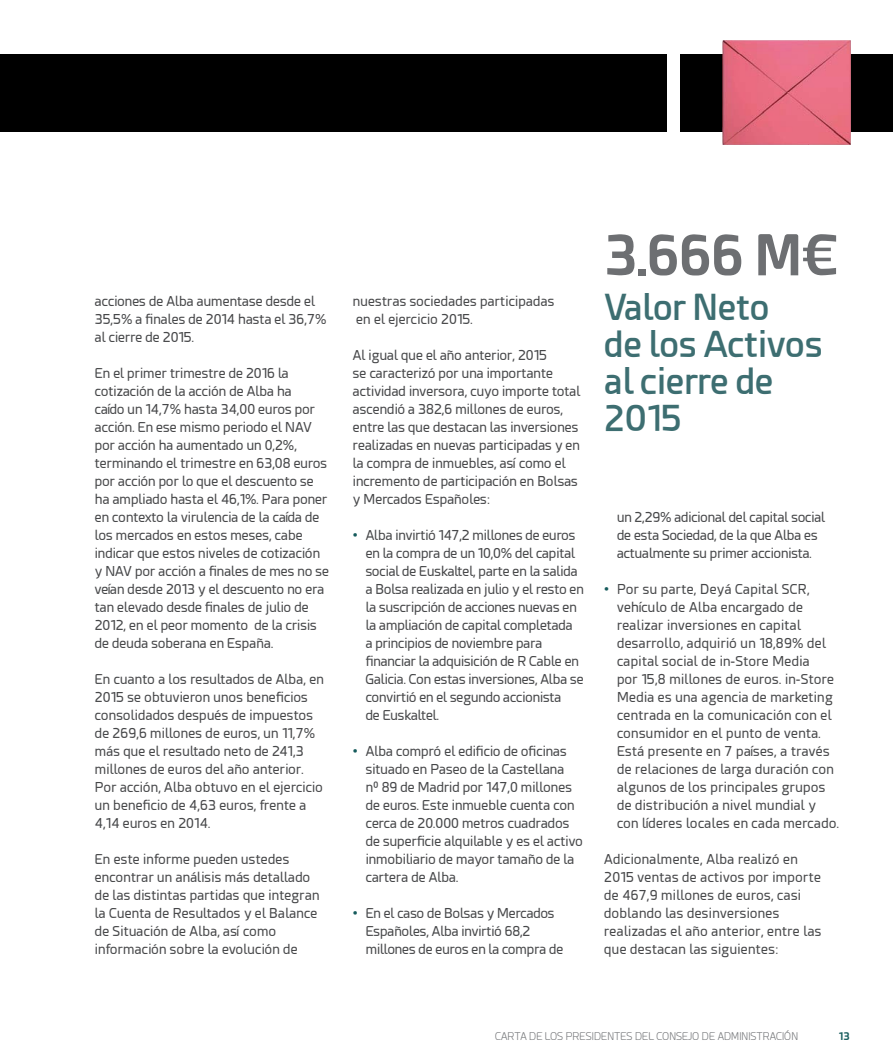
<style>
.page{position:relative;width:893px;height:1063px;background:#fff}
.page>*{position:absolute;margin:0;border:0;box-sizing:border-box;transform-origin:0 0}
.t1{font:700 55.5px "Esphimere";color:#6d6f72}
.t2{font:600 35.4px/37.2px "Esphimere";color:#3d6e71}
.t3{font:13.5px/18px "Esphimere";color:#464749}
.t4{font:13.5px/18px "Esphimere";letter-spacing:.02em;color:#464749}
.t5{font:300 10.5px "Esphimere";color:#6d6f72}
.t6{font:700 10.5px "Esphimere";color:#165b5c}
.s1{color:#165b5c}
</style>
<div class="page">
<div style="left:0;top:54px;width:893px;height:77px;background:#000"></div>
<img style="left:722px;top:40px;width:86px;height:14px">
<img style="left:808px;top:40px;width:43px;height:105px">
<img style="left:722px;top:131px;width:86px;height:14px">
<img style="left:722px;top:54px;width:129px;height:77px">
<div style="left:668px;top:34px;width:12px;height:111px;background:#fff"></div>
<p class="t3" style="left:95px;top:292px;width:233px">acciones de Alba aumentase desde el<br>35,5% a finales de 2014 hasta el 36,7% al cierre de 2015.</p>
<p class="t3" style="left:95px;top:364px;width:236px">En el primer trimestre de 2016 la cotización de la acción de Alba ha<br>caído un 14,7% hasta 34,00 euros por acción. En ese mismo periodo el NAV por acción ha aumentado un 0,2%, terminando el trimestre en 63,08 euros por acción por lo que el descuento se ha ampliado hasta el 46,1%. Para poner en contexto la virulencia de la caída de los mercados en estos meses, cabe indicar que estos niveles de cotización y NAV por acción a finales de mes no se veían desde 2013 y el descuento no era tan elevado desde finales de julio de 2012, en el peor momento de la crisis de deuda soberana en España.</p>
<p class="t3" style="left:95px;top:670px;width:231px">En cuanto a los resultados de Alba, en 2015 se obtuvieron unos beneficios consolidados después de impuestos de 269,6 millones de euros, un 11,7% más que el resultado neto de 241,3 millones de euros del año anterior.<br>Por acción, Alba obtuvo en el ejercicio un beneficio de 4,63 euros, frente a 4,14 euros en 2014.</p>
<p class="t3" style="left:95px;top:850px;width:226px">En este informe pueden ustedes encontrar un análisis más detallado de las distintas partidas que integran la Cuenta de Resultados y el Balance de Situación de Alba, así como información sobre la evolución de</p>
<p class="t3" style="left:353px;top:292px;width:203px">nuestras sociedades participadas en el ejercicio 2015.</p>
<p class="t3" style="left:353px;top:346px;width:229px">Al igual que el año anterior, 2015<br>se caracterizó por una importante actividad inversora, cuyo importe total ascendió a 382,6 millones de euros, entre las que destacan las inversiones realizadas en nuevas participadas y en la compra de inmuebles, así como el incremento de participación en Bolsas y Mercados Españoles:</p>
<p class="t3" style="left:366px;top:526px;width:220px;text-indent:-13px"><span class="s1">•</span> Alba invirtió 147,2 millones de euros en la compra de un 10,0% del capital social de Euskaltel, parte en la salida a Bolsa realizada en julio y el resto en la suscripción de acciones nuevas en la ampliación de capital completada<br>a principios de noviembre para financiar la adquisición de R Cable en Galicia. Con estas inversiones, Alba se convirtió en el segundo accionista<br>de Euskaltel.</p>
<p class="t3" style="left:366px;top:742px;width:219px;text-indent:-13px"><span class="s1">•</span> Alba compró el edificio de oficinas situado en Paseo de la Castellana<br>nº 89 de Madrid por 147,0 millones de euros. Este inmueble cuenta con cerca de 20.000 metros cuadrados de superficie alquilable y es el activo inmobiliario de mayor tamaño de la cartera de Alba.</p>
<p class="t3" style="left:366px;top:904px;width:199px;text-indent:-13px"><span class="s1">•</span> En el caso de Bolsas y Mercados<br>Españoles, Alba invirtió 68,2 millones de euros en la compra de</p>
<h1 class="t1" style="left:604px;top:224px;width:236px">3.666 M€</h1>
<h2 class="t2" style="left:604px;top:289px;width:220px">Valor Neto<br>de los Activos al cierre de<br>2015</h2>
<p class="t3" style="left:617px;top:508px;width:210px">un 2,29% adicional del capital social de esta Sociedad, de la que Alba es actualmente su primer accionista.</p>
<p class="t4" style="left:617px;top:580px;width:223px;text-indent:-13px"><span class="s1">•</span> Por su parte, Deyá Capital SCR, vehículo de Alba encargado de realizar inversiones en capital desarrollo, adquirió un 18,89% del capital social de in-Store Media<br>por 15,8 millones de euros. in-Store Media es una agencia de marketing centrada en la comunicación con el consumidor en el punto de venta.<br>Está presente en 7 países, a través de relaciones de larga duración con algunos de los principales grupos de distribución a nivel mundial y con líderes locales en cada mercado.</p>
<p class="t4" style="left:604px;top:850px;width:219px">Adicionalmente, Alba realizó en<br>2015 ventas de activos por importe de 467,9 millones de euros, casi doblando las desinversiones realizadas el año anterior, entre las que destacan las siguientes:</p>
<p class="t5" style="left:495px;top:1030px;width:304px">CARTA DE LOS PRESIDENTES DEL CONSEJO DE ADMINISTRACIÓN</p>
<p class="t6" style="left:839px;top:1030px;width:12px">13</p>
</div>
